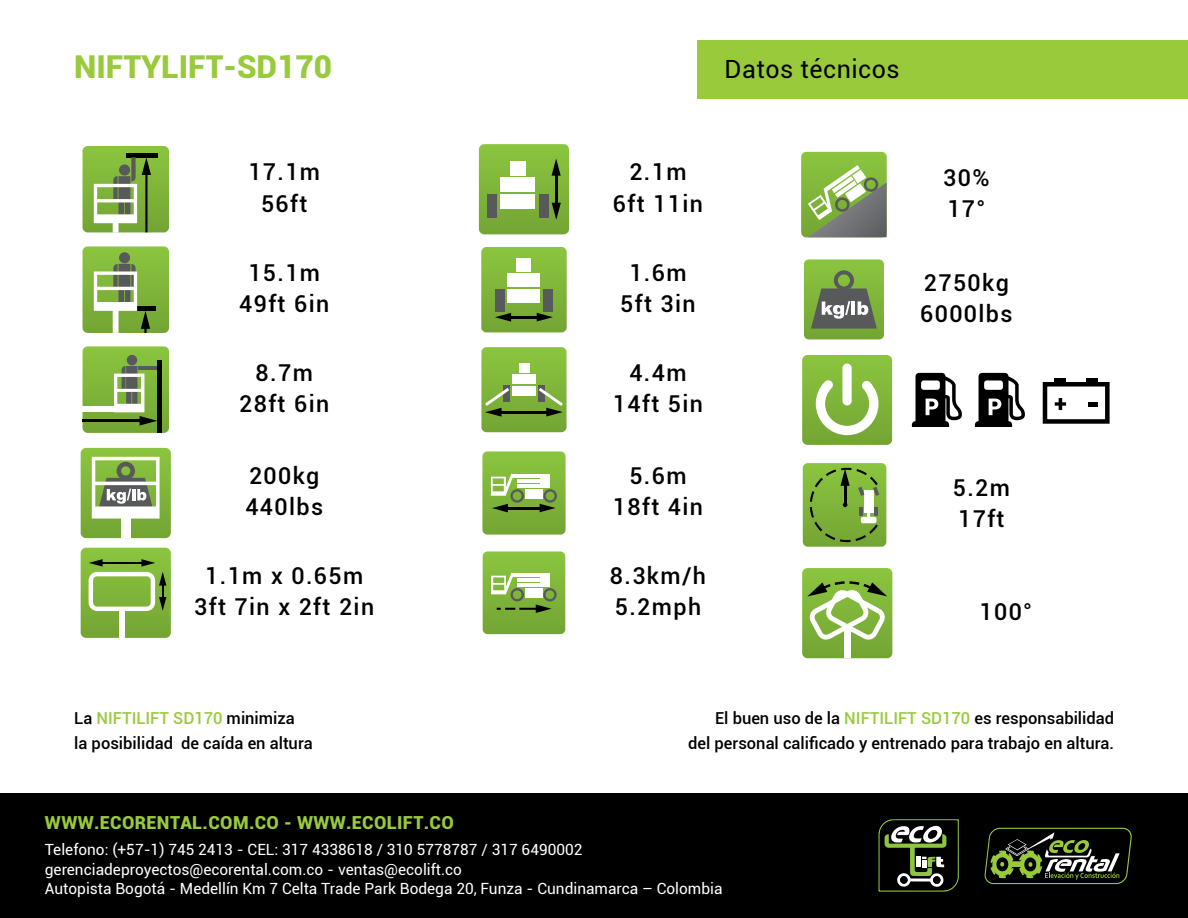
<style>
.page{position:relative;width:1188px;height:918px;background:#fff}
.page>*{position:absolute;margin:0;border:0;box-sizing:border-box;transform-origin:0 0}
.t1{font:900 31.5px "Roboto";color:#98ca3c}
.t2{font:25.05px "Roboto";letter-spacing:.02em;color:#000}
.t3{font:500 23.25px/31.2px "Roboto";letter-spacing:.06em;color:#000;text-align:center}
.t4{font:900 18px "Roboto";letter-spacing:.02em;color:#98ca3c}
.t5{font:500 16.5px/24.9px "Roboto";color:#000;text-align:right}
.t6{font:15.45px/19.6px "Roboto";color:#fff}
.s1{color:#98ca3c}
</style>
<div class="page">
<div style="left:698px;top:40px;width:490px;height:59px;background:#98ca3c"></div>
<svg style="left:975px;top:373px;width:50px;height:54px"></svg>
<svg style="left:912px;top:373px;width:50px;height:54px"></svg>
<div style="left:1043px;top:382px;width:67px;height:42px;background:#fff;border:4px solid #000"></div>
<div style="left:1054px;top:378px;width:12px;height:6px;background:#000"></div>
<div style="left:1087px;top:378px;width:11px;height:6px;background:#000"></div>
<svg style="left:1055px;top:398px;width:11px;height:12px"></svg>
<hr style="left:1088px;top:402px;width:10px;height:4px;background:#000">
<svg style="left:802px;top:355px;width:90px;height:90px;background:#94c15a"></svg>
<div style="left:842px;top:363px;width:10px;height:42px;background:#fff;border-radius:5px"></div>
<svg style="left:801px;top:152px;width:86px;height:85px;background:#8baa65"></svg>
<svg style="left:804px;top:259px;width:80px;height:80px;background:#7c9e52"></svg>
<svg style="left:81px;top:448px;width:90px;height:90px"></svg>
<div style="left:121px;top:516px;width:9px;height:22px;background:#fff"></div>
<svg style="left:81px;top:548px;width:90px;height:90px;background:#89b64f"></svg>
<svg style="left:802px;top:568px;width:90px;height:90px"></svg>
<svg style="left:83px;top:146px;width:86px;height:86px;background:#85ad51"></svg>
<svg style="left:83px;top:246px;width:86px;height:87px;background:#8ab355"></svg>
<svg style="left:83px;top:346px;width:86px;height:87px;background:#7da54a"></svg>
<div style="left:83px;top:407px;width:36px;height:5px;background:#fff"></div>
<svg style="left:483px;top:551px;width:82px;height:83px;background:#8cb852"></svg>
<svg style="left:803px;top:463px;width:83px;height:84px;background:#7dac41"></svg>
<svg style="left:481px;top:247px;width:86px;height:85px;background:#7daf3d"></svg>
<div style="left:508px;top:289px;width:32px;height:14px;background:#fff"></div>
<div style="left:508px;top:274px;width:32px;height:13px;background:#fff"></div>
<div style="left:517px;top:258px;width:14px;height:13px;background:#fff"></div>
<div style="left:544px;top:289px;width:9px;height:22px;background:#58595b"></div>
<div style="left:495px;top:289px;width:9px;height:22px;background:#58595b"></div>
<svg style="left:479px;top:144px;width:90px;height:90px;background:#7daf3b"></svg>
<div style="left:501px;top:194px;width:34px;height:15px;background:#fff"></div>
<div style="left:501px;top:178px;width:34px;height:14px;background:#fff"></div>
<div style="left:510px;top:161px;width:16px;height:14px;background:#fff"></div>
<div style="left:539px;top:194px;width:10px;height:24px;background:#58595b"></div>
<div style="left:487px;top:194px;width:10px;height:24px;background:#58595b"></div>
<svg style="left:481px;top:347px;width:86px;height:85px;background:#88b44f"></svg>
<svg style="left:482px;top:451px;width:84px;height:84px;background:#8bb654"></svg>
<div style="left:0;top:794px;width:1188px;height:124px;background:#000"></div>
<svg style="left:878px;top:819px;width:81px;height:73px"></svg>
<svg style="left:984px;top:828px;width:148px;height:56px"></svg>
<div style="left:1009px;top:861px;width:14px;height:6px;background:#98ca3c;border-radius:2px"></div>
<h1 class="t1" style="left:74px;top:44px;width:259px">NIFTYLIFT-SD170</h1>
<h2 class="t2" style="left:725px;top:52px;width:177px">Datos técnicos</h2>
<h3 class="t3" style="left:248px;top:156px;width:73px">17.1m<br>56ft</h3>
<h3 class="t3" style="left:613px;top:156px;width:92px">2.1m<br>6ft 11in</h3>
<h3 class="t3" style="left:239px;top:256px;width:92px">15.1m<br>49ft 6in</h3>
<h3 class="t3" style="left:239px;top:356px;width:92px">8.7m<br>28ft 6in</h3>
<h3 class="t3" style="left:245px;top:459px;width:79px;text-align:left">200kg<br>440lbs</h3>
<h3 class="t3" style="left:194px;top:559px;width:181px">1.1m x 0.65m<br>3ft 7in x 2ft 2in</h3>
<h3 class="t3" style="left:620px;top:256px;width:77px">1.6m<br>5ft 3in</h3>
<h3 class="t3" style="left:613px;top:356px;width:92px">4.4m<br>14ft 5in</h3>
<h3 class="t3" style="left:613px;top:459px;width:92px">5.6m<br>18ft 4in</h3>
<h3 class="t3" style="left:610px;top:559px;width:98px;text-align:left">8.3km/h<br>5.2mph</h3>
<h3 class="t3" style="left:943px;top:161px;width:48px;text-align:left">30%<br>17°</h3>
<h3 class="t3" style="left:920px;top:266px;width:94px;text-align:left">2750kg<br>6000lbs</h3>
<h3 class="t3" style="left:953px;top:471px;width:59px;text-align:left">5.2m<br>17ft</h3>
<h3 class="t3" style="left:979px;top:595px;width:54px">100°</h3>
<p class="t5" style="left:74px;top:705px;width:240px;text-align:left">La <span class="s1">NIFTILIFT SD170</span> minimiza<br>la posibilidad de caída en altura</p>
<p class="t4" style="left:45px;top:810px;width:410px">WWW.ECORENTAL.COM.CO - WWW.ECOLIFT.CO</p>
<p class="t5" style="left:688px;top:705px;width:427px">El buen uso de la <span class="s1">NIFTILIFT SD170</span> es responsabilidad<br>del personal calificado y entrenado para trabajo en altura.</p>
<p class="t6" style="left:45px;top:839px;width:679px">Telefono: (+57-1) 745 2413 - CEL: 317 4338618 / 310 5778787 / 317 6490002 gerenciadeproyectos@ecorental.com.co - ventas@ecolift.co<br>Autopista Bogotá - Medellín Km 7 Celta Trade Park Bodega 20, Funza - Cundinamarca – Colombia</p>
</div>
